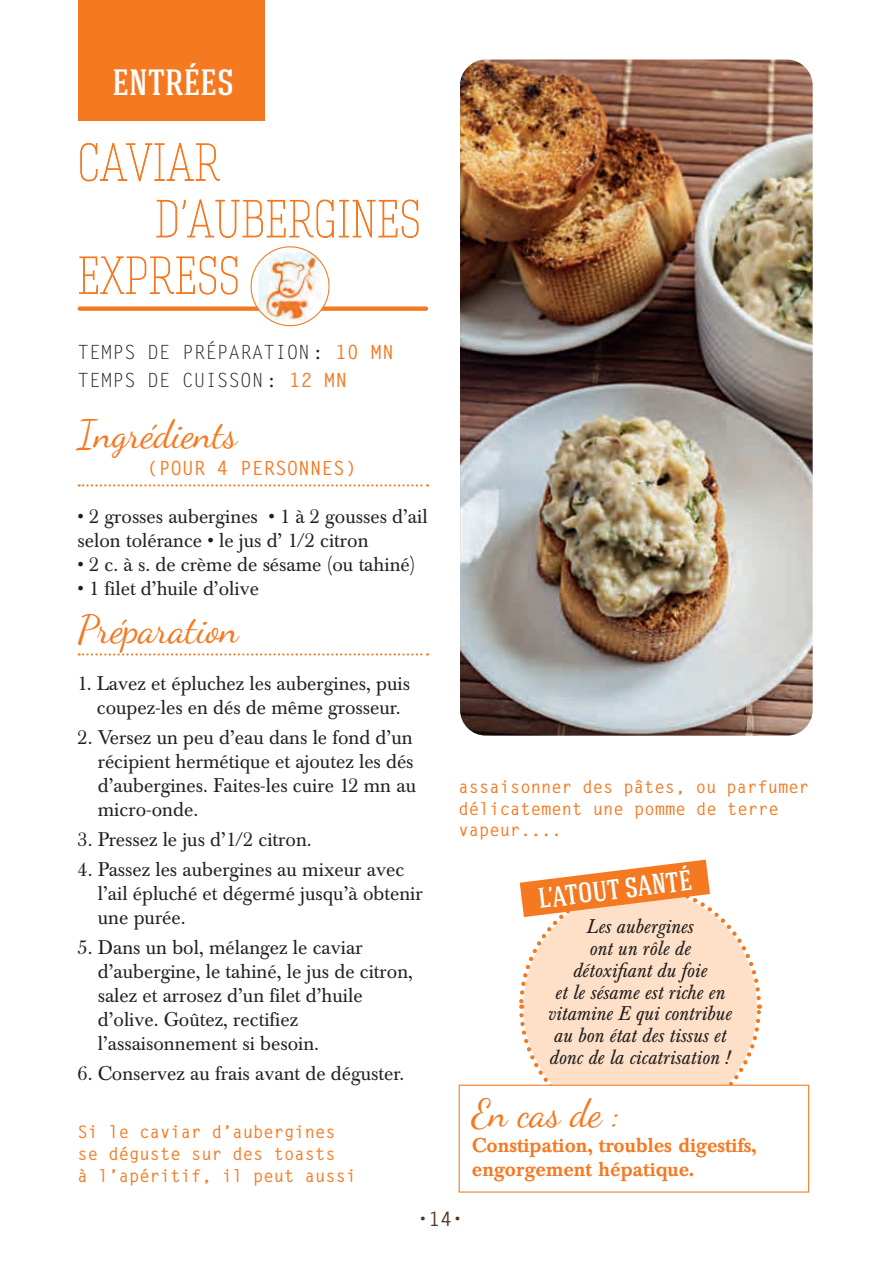
<style>
.page{position:relative;width:893px;height:1263px;background:#fff}
.page>*{position:absolute;margin:0;border:0;box-sizing:border-box;transform-origin:0 0}
.t1{font:39.15px "Dancing Script";color:#f47921}
.t2{font:500 36.9px "Hagin Caps";color:#fff}
.t3{font:500 36.45px "Hagin Caps";color:#fff}
.t4{font:500 28.2px "Hagin Caps";color:#fff}
.t5{font:19.65px/23.9px "Baskerville BE";color:#231f20}
.t6{font:italic 19.65px/21.8px "Baskerville BE";color:#231f20;text-align:center}
.t7{font:500 19.65px/23.9px "Baskerville BE";color:#f47921}
.t8{font:19.65px/28.2px "Letter Gothic";color:#231f20}
.t9{font:700 19.65px "Letter Gothic";color:#f47921}
.t10{font:700 19.65px "Letter Gothic";color:#553421}
.t11{font:700 17.4px/21.8px "Letter Gothic";color:#f47921}
.s1{font-weight:700;color:#f47921}
</style>
<div class="page">
<div style="left:78px;top:0;width:182px;height:121px;background:#f47921"></div>
<div style="left:78px;top:306px;width:350px;height:5px;background:#f47921;border-radius:2px"></div>
<svg style="left:79px;top:484px;width:349px;height:2px"></svg>
<svg style="left:79px;top:653px;width:349px;height:2px"></svg>
<svg style="left:80px;top:142px;width:140px;height:40px"></svg>
<svg style="left:156px;top:199px;width:263px;height:39px"></svg>
<svg style="left:79px;top:256px;width:159px;height:39px"></svg>
<svg style="left:251px;top:247px;width:78px;height:79px"></svg>
<img style="left:259px;top:252px;width:63px;height:71px">
<div style="left:251px;top:246px;width:79px;height:80px;border:1px solid #f47921;border-radius:50%"></div>
<svg style="left:517px;top:882px;width:246px;height:203px"></svg>
<svg style="left:520px;top:860px;width:190px;height:57px"></svg>
<div style="left:459px;top:1085px;width:350px;height:107px;border:1px solid #f47921"></div>
<img style="left:460px;top:60px;width:353px;height:676px">
<div style="left:82px;top:0;width:182px;height:121px;background:#f47921"></div>
<h3 class="t3" style="left:112px;top:59px;width:123px">ENTRÉES</h3>
<h2 class="t2" style="left:108px;top:60px;width:123px">ENTRÉES</h2>
<p class="t8" style="left:78px;top:338px;width:317px">TEMPS DE PRÉPARATION : <span class="s1">10 MN<br></span>TEMPS DE CUISSON : <span class="s1">12 MN</span></p>
<h1 class="t1" style="left:78px;top:411px;width:161px">Ingrédients</h1>
<p class="t9" style="left:147px;top:456px;width:211px">(POUR 4 PERSONNES)</p>
<p class="t5" style="left:78px;top:505px;width:352px">• 2 grosses aubergines • 1 à 2 gousses d’ail selon tolérance • le jus d’ 1/2 citron</p>
<p class="t5" style="left:78px;top:552px;width:339px">• 2 c. à s. de crème de sésame (ou tahiné)</p>
<p class="t5" style="left:78px;top:576px;width:183px">• 1 filet d’huile d’olive</p>
<h1 class="t1" style="left:78px;top:606px;width:162px">Préparation</h1>
<p class="t5" style="left:78px;top:672px;width:334px;text-align:center">1. Lavez et épluchez les aubergines, puis coupez-les en dés de même grosseur.</p>
<p class="t5" style="left:98px;top:726px;width:320px;text-indent:-20px">2. Versez un peu d’eau dans le fond d’un récipient hermétique et ajoutez les dés d’aubergines. Faites-les cuire 12 mn au micro-onde.</p>
<p class="t5" style="left:78px;top:828px;width:236px">3. Pressez le jus d’1/2 citron.</p>
<p class="t5" style="left:98px;top:858px;width:327px;text-indent:-20px">4. Passez les aubergines au mixeur avec l’ail épluché et dégermé jusqu’à obtenir une purée.</p>
<p class="t5" style="left:98px;top:936px;width:317px;text-indent:-20px">5. Dans un bol, mélangez le caviar d’aubergine, le tahiné, le jus de citron, salez et arrosez d’un filet d’huile d’olive. Goûtez, rectifiez l’assaisonnement si besoin.</p>
<p class="t5" style="left:78px;top:1062px;width:328px">6. Conservez au frais avant de déguster.</p>
<p class="t11" style="left:78px;top:1121px;width:280px">Si le caviar d’aubergines se déguste sur des toasts<br>à l’apéritif, il peut aussi</p>
<p class="t11" style="left:459px;top:776px;width:352px">assaisonner des pâtes, ou parfumer délicatement une pomme de terre vapeur....</p>
<h3 class="t4" style="left:536px;top:881px;width:156px;rotate:-7deg">L’ATOUT SANTÉ</h3>
<p class="t6" style="left:547px;top:916px;width:185px">Les aubergines<br>ont un rôle de détoxifiant du foie<br>et le sésame est riche en vitamine E qui contribue au bon état des tissus et donc de la cicatrisation !</p>
<h1 class="t1" style="left:472px;top:1090px;width:150px">En cas de :</h1>
<p class="t7" style="left:472px;top:1134px;width:286px">Constipation, troubles digestifs, engorgement hépatique.</p>
<p class="t10" style="left:417px;top:1207px;width:48px">•14•</p>
</div>
